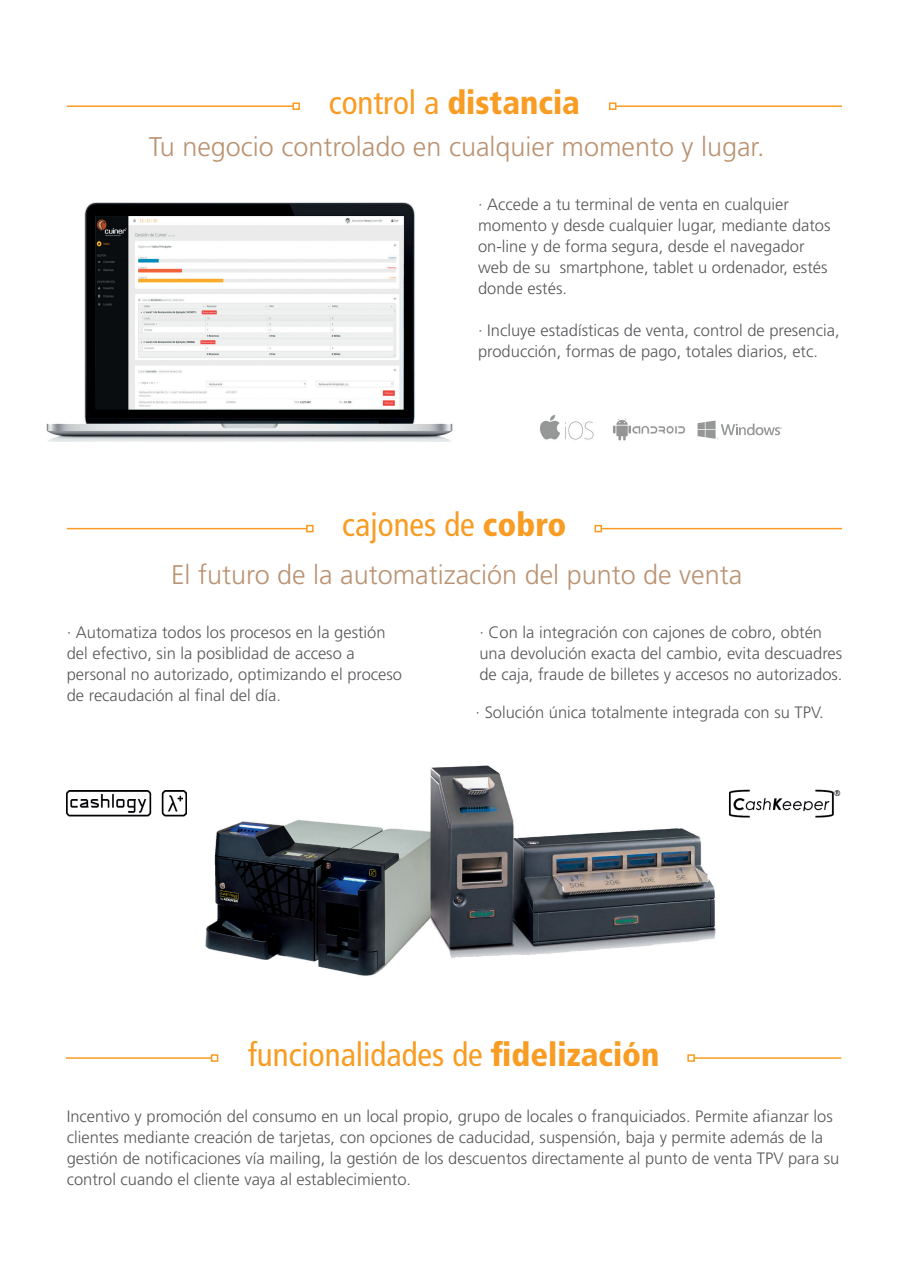
<style>
.page{position:relative;width:910px;height:1280px;background:#fff}
.page>*{position:absolute;margin:0;border:0;box-sizing:border-box;transform-origin:0 0}
.t1{font:condensed 33px "Frutiger LT Std";color:#f89c23}
.t2{font:900 condensed 33px "Frutiger LT Std";color:#f89c23}
.t3{font:300 27px "Frutiger LT Std";color:#ba9372}
.t4{font:300 16.5px/21px "Frutiger LT Std";color:#57585a}
.s1{font-weight:400}
.s2{font-weight:900}
</style>
<div class="page">
<img style="left:46px;top:202px;width:407px;height:239px">
<hr style="left:67px;top:105px;width:226px;height:2px;background:#f89c23">
<div style="left:292px;top:102px;width:8px;height:8px;border:2px solid #f89c23"></div>
<hr style="left:616px;top:105px;width:226px;height:2px;background:#f89c23">
<div style="left:609px;top:102px;width:7px;height:8px;border:2px solid #f89c23"></div>
<img style="left:205px;top:765px;width:511px;height:211px">
<hr style="left:67px;top:528px;width:240px;height:1px;background:#f89c23">
<div style="left:306px;top:525px;width:8px;height:7px;border:2px solid #f89c23"></div>
<hr style="left:601px;top:528px;width:241px;height:1px;background:#f89c23">
<div style="left:594px;top:525px;width:8px;height:7px;border:2px solid #f89c23"></div>
<hr style="left:66px;top:1057px;width:146px;height:2px;background:#f89c23">
<div style="left:211px;top:1054px;width:7px;height:8px;border:2px solid #f89c23"></div>
<hr style="left:694px;top:1057px;width:147px;height:2px;background:#f89c23">
<div style="left:687px;top:1054px;width:8px;height:8px;border:2px solid #f89c23"></div>
<img style="left:613px;top:418px;width:73px;height:23px">
<img style="left:540px;top:414px;width:54px;height:26px">
<svg style="left:697px;top:420px;width:85px;height:19px"></svg>
<img style="left:67px;top:790px;width:120px;height:26px">
<img style="left:728px;top:789px;width:112px;height:29px">
<p class="t2" style="left:329px;top:83px;width:253px"><span class="s1">control a</span> distancia</p>
<p class="t3" style="left:149px;top:131px;width:617px">Tu negocio controlado en cualquier momento y lugar.</p>
<p class="t4" style="left:478px;top:194px;width:354px">· Accede a tu terminal de venta en cualquier momento y desde cualquier lugar, mediante datos on-line y de forma segura, desde el navegador web de su smartphone, tablet u ordenador, estés donde estés.</p>
<p class="t4" style="left:478px;top:320px;width:363px">· Incluye estadísticas de venta, control de presencia, producción, formas de pago, totales diarios, etc.</p>
<p class="t1" style="left:342px;top:506px;width:226px">cajones de <span class="s2">cobro</span></p>
<p class="t3" style="left:171px;top:560px;width:573px">El futuro de la automatización del punto de venta</p>
<p class="t4" style="left:67px;top:622px;width:337px">· Automatiza todos los procesos en la gestión del efectivo, sin la posiblidad de acceso a personal no autorizado, optimizando el proceso de recaudación al final del día.</p>
<p class="t4" style="left:479px;top:622px;width:365px">· Con la integración con cajones de cobro, obtén una devolución exacta del cambio, evita descuadres de caja, fraude de billetes y accesos no autorizados.</p>
<p class="t4" style="left:475px;top:702px;width:350px">· Solución única totalmente integrada con su TPV.</p>
<p class="t1" style="left:248px;top:1035px;width:413px">funcionalidades de <span class="s2">fidelización</span></p>
<p class="t4" style="left:67px;top:1106px;width:774px">Incentivo y promoción del consumo en un local propio, grupo de locales o franquiciados. Permite afianzar los clientes mediante creación de tarjetas, con opciones de caducidad, suspensión, baja y permite además de la gestión de notificaciones vía mailing, la gestión de los descuentos directamente al punto de venta TPV para su control cuando el cliente vaya al establecimiento.</p>
</div>
